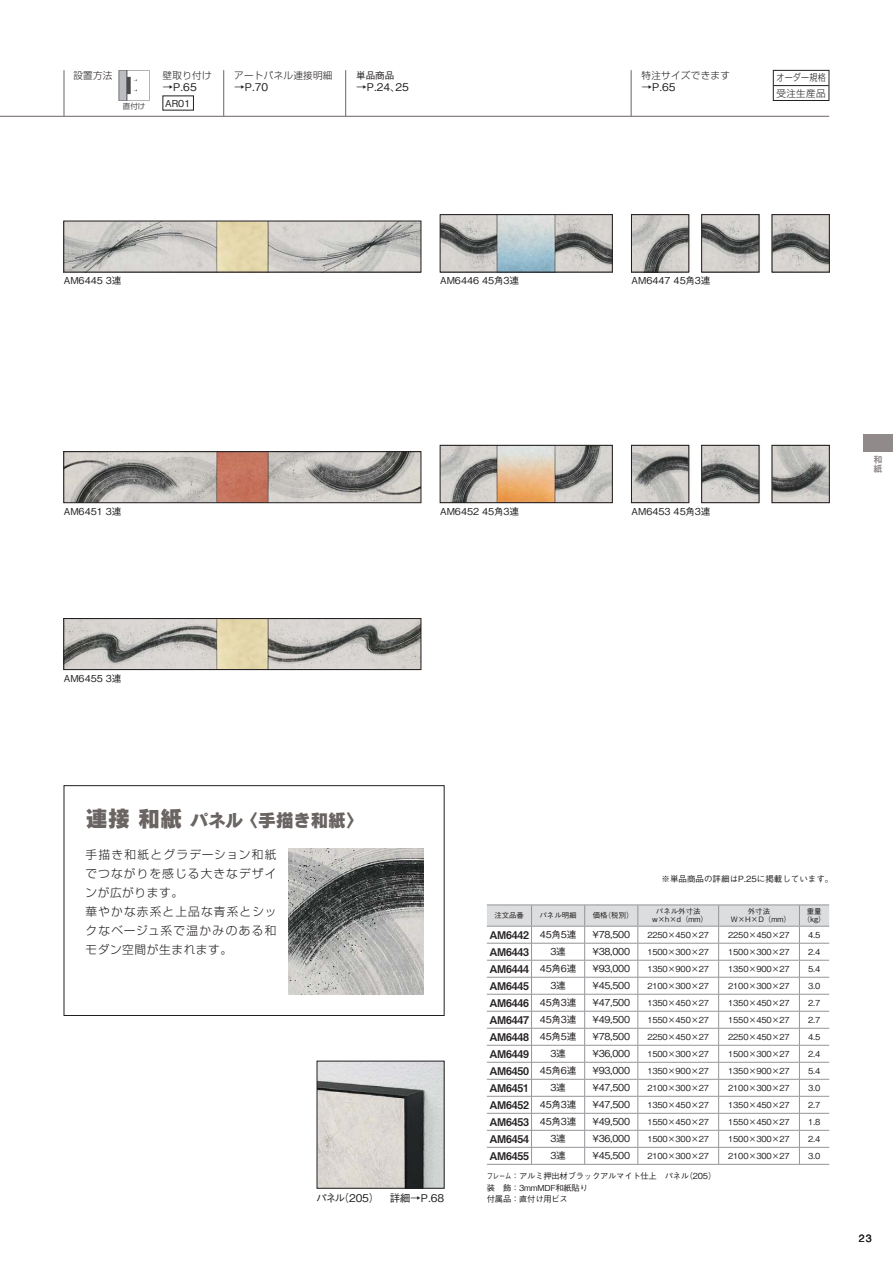
<style>
.page{position:relative;width:893px;height:1263px;background:#fff}
.page>*{position:absolute;margin:0;border:0;box-sizing:border-box;transform-origin:0 0}
.t1{font:17.85px "Rodin Pro EB 90 pv RKSJ H";letter-spacing:-.015em;color:#6a6463}
.t2{font:11.7px/19.2px "Shin Go Pro Light 90 pv RKSJ H";letter-spacing:.095em;color:#231f20}
.t3{font:10.65px "Midashi Go Pr 6 MB31 90 pv RKSJ H";letter-spacing:-.025em;color:#231f20}
.t4{font:10.65px "Gothic BBB Pr 6 Medium 90 pv RKSJ H";color:#231f20}
.t5{font:10.65px "Gothic BBB Pr 6 Medium 90 pv RKSJ H";letter-spacing:-.03em;color:#231f20}
.t6{font:10.65px "Helvetica LT Std";color:#231f20}
.t7{font:9.6px "Gothic BBB Pro Medium 90 pv RKSJ H";letter-spacing:-.025em;color:#231f20}
.t8{font:9.6px "Gothic BBB Pr 6 Medium 90 pv RKSJ H";color:#231f20}
.t9{font:9.6px "Shin Go Pro Light 90 pv RKSJ H";letter-spacing:.03em;color:#231f20}
.t10{font:9.6px/15.8px "Shin Go Pro Light 90 pv RKSJ H";letter-spacing:.03em;color:#231f20;scale:.84 1}
.t11{font:9px/8.7px "Rodin Pro B 90 pv RKSJ V";color:#908b8a}
.t12{font:8.55px "Gothic BBB Pro Medium 90 pv RKSJ H";color:#231f20}
.t13{font:8.25px "Gothic BBB Pro Medium 90 pv RKSJ H";letter-spacing:-.025em;color:#231f20}
.t14{font:8.25px/11.7px "Gothic BBB Pro Medium 90 pv RKSJ H";letter-spacing:-.025em;color:#231f20;scale:.75 1}
.t15{font:7.5px/8.6px "Gothic BBB Pro Medium 90 pv RKSJ H";color:#231f20;text-align:center}
.t16{font:7.5px "Shin Go Pro Regular 90 pv RKSJ H";color:#4c4c4e}
.s1{font-size:22.35px}
.s2{font-family:"Gothic BBB Pro Medium 90 pv RKSJ H";font-size:9.6px}
</style>
<div class="page">
<hr style="left:487px;top:904px;width:342px;height:1px;background:#939598">
<hr style="left:487px;top:1164px;width:342px;height:1px;background:#939598">
<svg style="left:487px;top:905px;width:342px;height:259px"></svg>
<div style="left:64px;top:785px;width:380px;height:231px;border:1px solid #231f20"></div>
<img style="left:288px;top:849px;width:135px;height:145px">
<img style="left:66px;top:453px;width:353px;height:48px">
<div style="left:64px;top:451px;width:357px;height:52px;border:1px solid #231f20"></div>
<img style="left:633px;top:445px;width:194px;height:58px">
<img style="left:66px;top:620px;width:353px;height:48px">
<div style="left:64px;top:618px;width:357px;height:52px;border:1px solid #231f20"></div>
<img style="left:442px;top:447px;width:168px;height:54px">
<div style="left:440px;top:445px;width:172px;height:58px;border:1px solid #231f20"></div>
<img style="left:442px;top:216px;width:168px;height:54px">
<div style="left:440px;top:214px;width:172px;height:58px;border:1px solid #231f20"></div>
<img style="left:633px;top:215px;width:194px;height:57px">
<img style="left:66px;top:223px;width:353px;height:47px">
<img style="left:319px;top:1063px;width:123px;height:123px">
<div style="left:631px;top:214px;width:58px;height:58px;border:1px solid #231f20"></div>
<div style="left:701px;top:214px;width:58px;height:58px;border:1px solid #231f20"></div>
<div style="left:772px;top:214px;width:57px;height:58px;border:1px solid #231f20"></div>
<div style="left:631px;top:445px;width:58px;height:58px;border:1px solid #231f20"></div>
<div style="left:701px;top:445px;width:58px;height:58px;border:1px solid #231f20"></div>
<div style="left:772px;top:445px;width:57px;height:58px;border:1px solid #231f20"></div>
<svg style="left:119px;top:70px;width:30px;height:31px"></svg>
<hr style="left:64px;top:70px;width:1px;height:46px;background:#6a6463">
<hr style="left:345px;top:70px;width:1px;height:46px;background:#6a6463">
<hr style="left:223px;top:70px;width:1px;height:46px;background:#6a6463">
<hr style="left:773px;top:85px;width:56px;height:1px;background:#231f20">
<hr style="left:631px;top:70px;width:1px;height:46px;background:#6a6463">
<div style="left:773px;top:70px;width:56px;height:31px;border:1px solid #231f20"></div>
<div style="left:863px;top:434px;width:30px;height:17px;background:#908b8a"></div>
<hr style="left:0;top:116px;width:829px;height:1px;background:#6a6463">
<p class="t9" style="left:73px;top:71px;width:41px">設置方法</p>
<p class="t9" style="left:163px;top:71px;width:50px">壁取り付け</p>
<p class="t4" style="left:163px;top:83px;width:36px">→P.65</p>
<p class="t16" style="left:123px;top:103px;width:24px">直付け</p>
<p class="t8" style="left:165px;top:99px;width:27px">AR01</p>
<p class="t9" style="left:234px;top:71px;width:100px">アートパネル連接明細</p>
<p class="t4" style="left:234px;top:83px;width:36px">→P.70</p>
<p class="t8" style="left:356px;top:71px;width:40px">単品商品</p>
<p class="t4" style="left:356px;top:83px;width:54px">→P.24、25</p>
<p class="t9" style="left:642px;top:71px;width:90px">特注サイズできます</p>
<p class="t4" style="left:642px;top:83px;width:36px">→P.65</p>
<p class="t10" style="left:776px;top:71px;width:60px">オーダー規格受注生産品</p>
<p class="t8" style="left:64px;top:277px;width:59px">AM6445 3連</p>
<p class="t8" style="left:440px;top:277px;width:80px">AM6446 45角3連</p>
<p class="t8" style="left:631px;top:277px;width:80px">AM6447 45角3連</p>
<p class="t8" style="left:64px;top:507px;width:59px">AM6451 3連</p>
<p class="t8" style="left:631px;top:507px;width:80px">AM6453 45角3連</p>
<p class="t8" style="left:440px;top:507px;width:80px">AM6452 45角3連</p>
<p class="t11" style="left:874px;top:457px;width:10px">和紙</p>
<p class="t8" style="left:64px;top:674px;width:59px">AM6455 3連</p>
<h1 class="t1" style="left:85px;top:813px;width:280px"><span class="s1">連接 和紙</span> パネル 〈手描き和紙〉</h1>
<h2 class="t2" style="left:85px;top:846px;width:192px">手描き和紙とグラデーション和紙でつながりを感じる大きなデザインが広がります。<br>華やかな赤系と上品な青系とシックなベージュ系で温かみのある和モダン空間が生まれます。</h2>
<p class="t5" style="left:316px;top:1194px;width:129px">パネル（205） 詳細→P.68</p>
<p class="t12" style="left:662px;top:876px;width:173px">※単品商品の詳細はP.25に掲載しています。</p>
<p class="t15" style="left:494px;top:912px;width:31px">注文品番</p>
<p class="t15" style="left:539px;top:912px;width:39px">パネル明細</p>
<p class="t15" style="left:593px;top:912px;width:42px">価格（税別）</p>
<p class="t15" style="left:652px;top:908px;width:57px">パネル外寸法w×h×d（mm）</p>
<p class="t15" style="left:731px;top:908px;width:62px">外寸法<br>W×H×D（mm）</p>
<p class="t15" style="left:803px;top:908px;width:24px">重量（kg）</p>
<p class="t3" style="left:489px;top:931px;width:88px">AM6442 <span class="s2">45角5連</span></p>
<p class="t7" style="left:592px;top:931px;width:39px">¥78,500</p>
<p class="t13" style="left:647px;top:932px;width:63px">2250×450×27</p>
<p class="t13" style="left:728px;top:932px;width:63px">2250×450×27</p>
<p class="t13" style="left:808px;top:932px;width:14px">4.5</p>
<p class="t3" style="left:489px;top:948px;width:41px">AM6443</p>
<p class="t7" style="left:550px;top:948px;width:17px">3連</p>
<p class="t7" style="left:592px;top:948px;width:39px">¥38,000</p>
<p class="t13" style="left:647px;top:949px;width:63px">1500×300×27</p>
<p class="t13" style="left:728px;top:949px;width:63px">1500×300×27</p>
<p class="t13" style="left:808px;top:949px;width:14px">2.4</p>
<p class="t3" style="left:489px;top:965px;width:88px">AM6444 <span class="s2">45角6連</span></p>
<p class="t7" style="left:592px;top:965px;width:39px">¥93,000</p>
<p class="t13" style="left:647px;top:966px;width:63px">1350×900×27</p>
<p class="t13" style="left:728px;top:966px;width:63px">1350×900×27</p>
<p class="t13" style="left:808px;top:966px;width:14px">5.4</p>
<p class="t3" style="left:489px;top:982px;width:41px">AM6445</p>
<p class="t7" style="left:550px;top:982px;width:17px">3連</p>
<p class="t7" style="left:592px;top:982px;width:39px">¥45,500</p>
<p class="t13" style="left:647px;top:983px;width:63px">2100×300×27</p>
<p class="t13" style="left:728px;top:983px;width:63px">2100×300×27</p>
<p class="t13" style="left:808px;top:983px;width:14px">3.0</p>
<p class="t3" style="left:489px;top:999px;width:88px">AM6446 <span class="s2">45角3連</span></p>
<p class="t7" style="left:592px;top:999px;width:39px">¥47,500</p>
<p class="t13" style="left:647px;top:1000px;width:63px">1350×450×27</p>
<p class="t13" style="left:728px;top:1000px;width:63px">1350×450×27</p>
<p class="t13" style="left:808px;top:1000px;width:14px">2.7</p>
<p class="t3" style="left:489px;top:1016px;width:88px">AM6447 <span class="s2">45角3連</span></p>
<p class="t7" style="left:592px;top:1016px;width:39px">¥49,500</p>
<p class="t13" style="left:647px;top:1017px;width:63px">1550×450×27</p>
<p class="t13" style="left:728px;top:1017px;width:63px">1550×450×27</p>
<p class="t13" style="left:808px;top:1017px;width:14px">2.7</p>
<p class="t3" style="left:489px;top:1033px;width:88px">AM6448 <span class="s2">45角5連</span></p>
<p class="t7" style="left:592px;top:1033px;width:39px">¥78,500</p>
<p class="t13" style="left:647px;top:1034px;width:63px">2250×450×27</p>
<p class="t13" style="left:728px;top:1034px;width:63px">2250×450×27</p>
<p class="t13" style="left:808px;top:1034px;width:14px">4.5</p>
<p class="t3" style="left:489px;top:1050px;width:41px">AM6449</p>
<p class="t7" style="left:550px;top:1050px;width:17px">3連</p>
<p class="t7" style="left:592px;top:1050px;width:39px">¥36,000</p>
<p class="t13" style="left:647px;top:1051px;width:63px">1500×300×27</p>
<p class="t13" style="left:728px;top:1051px;width:63px">1500×300×27</p>
<p class="t13" style="left:808px;top:1051px;width:14px">2.4</p>
<p class="t3" style="left:489px;top:1067px;width:88px">AM6450 <span class="s2">45角6連</span></p>
<p class="t7" style="left:592px;top:1067px;width:39px">¥93,000</p>
<p class="t13" style="left:647px;top:1068px;width:63px">1350×900×27</p>
<p class="t13" style="left:728px;top:1068px;width:63px">1350×900×27</p>
<p class="t13" style="left:808px;top:1068px;width:14px">5.4</p>
<p class="t3" style="left:489px;top:1084px;width:41px">AM6451</p>
<p class="t7" style="left:550px;top:1084px;width:17px">3連</p>
<p class="t7" style="left:592px;top:1084px;width:39px">¥47,500</p>
<p class="t13" style="left:647px;top:1085px;width:63px">2100×300×27</p>
<p class="t13" style="left:728px;top:1085px;width:63px">2100×300×27</p>
<p class="t13" style="left:808px;top:1085px;width:14px">3.0</p>
<p class="t3" style="left:489px;top:1101px;width:88px">AM6452 <span class="s2">45角3連</span></p>
<p class="t7" style="left:592px;top:1101px;width:39px">¥47,500</p>
<p class="t13" style="left:647px;top:1102px;width:63px">1350×450×27</p>
<p class="t13" style="left:728px;top:1102px;width:63px">1350×450×27</p>
<p class="t13" style="left:808px;top:1102px;width:14px">2.7</p>
<p class="t3" style="left:489px;top:1118px;width:88px">AM6453 <span class="s2">45角3連</span></p>
<p class="t7" style="left:592px;top:1118px;width:39px">¥49,500</p>
<p class="t13" style="left:647px;top:1119px;width:63px">1550×450×27</p>
<p class="t13" style="left:728px;top:1119px;width:63px">1550×450×27</p>
<p class="t13" style="left:808px;top:1119px;width:14px">1.8</p>
<p class="t3" style="left:489px;top:1135px;width:41px">AM6454</p>
<p class="t7" style="left:550px;top:1135px;width:17px">3連</p>
<p class="t7" style="left:592px;top:1135px;width:39px">¥36,000</p>
<p class="t13" style="left:647px;top:1136px;width:63px">1500×300×27</p>
<p class="t13" style="left:728px;top:1136px;width:63px">1500×300×27</p>
<p class="t13" style="left:808px;top:1136px;width:14px">2.4</p>
<p class="t3" style="left:489px;top:1152px;width:41px">AM6455</p>
<p class="t7" style="left:550px;top:1152px;width:17px">3連</p>
<p class="t7" style="left:592px;top:1152px;width:39px">¥45,500</p>
<p class="t13" style="left:647px;top:1153px;width:63px">2100×300×27</p>
<p class="t13" style="left:728px;top:1153px;width:63px">2100×300×27</p>
<p class="t13" style="left:808px;top:1153px;width:14px">3.0</p>
<p class="t14" style="left:487px;top:1171px;width:307px">フレーム：アルミ押出材ブラックアルマイト仕上　パネル（205）装　飾：3mmMDF和紙貼り<br>付属品：直付け用ビス</p>
<p class="t6" style="left:859px;top:1234px;width:14px">23</p>
</div>
